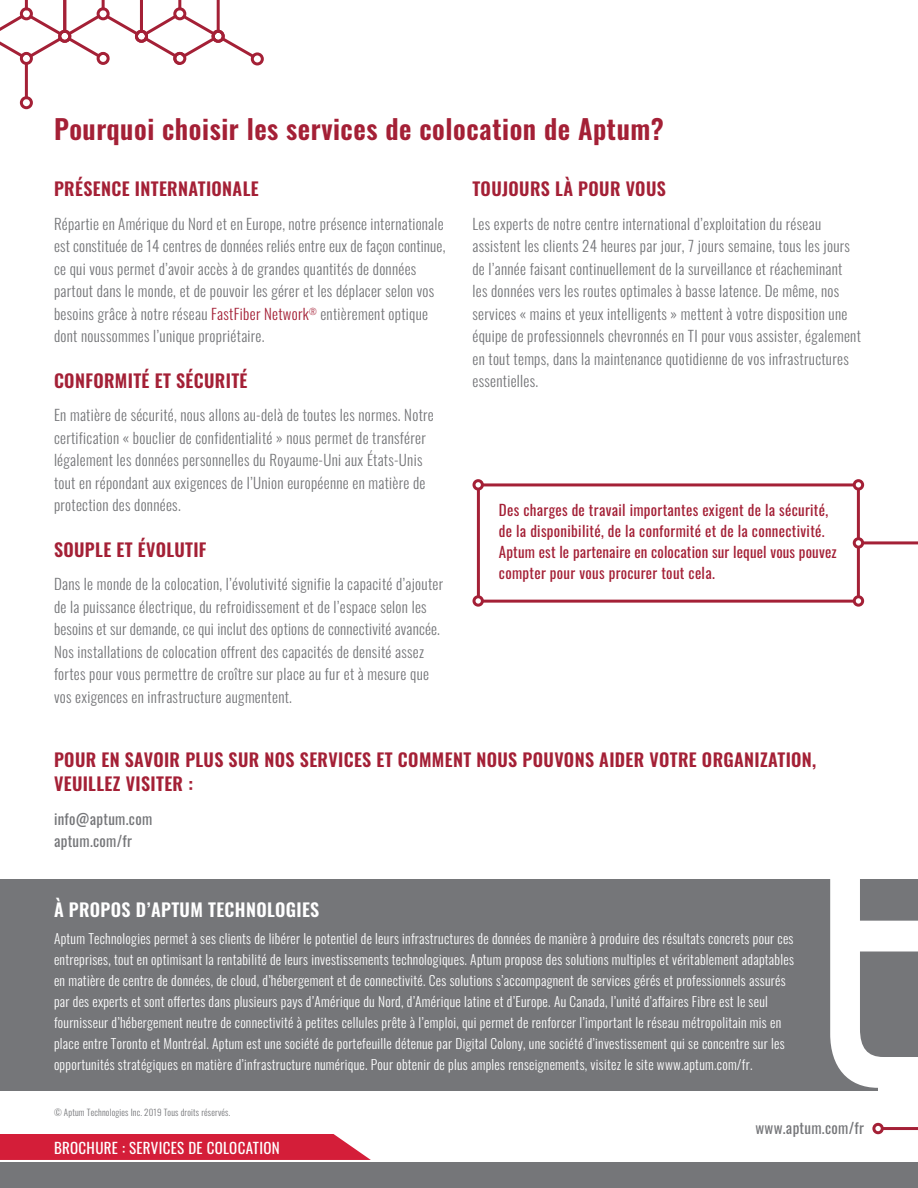
<style>
.page{position:relative;width:918px;height:1188px;background:#fff}
.page>*{position:absolute;margin:0;border:0;box-sizing:border-box;transform-origin:0 0}
.t1{font:600 27px "Oswald";letter-spacing:.02em;color:#a42036}
.t2{font:600 18px/24px "Oswald";letter-spacing:.02em;color:#a42036}
.t3{font:600 18px "Oswald";letter-spacing:.02em;color:#fff}
.t4{font:300 15px/22.5px "Oswald";letter-spacing:.02em;color:#757679}
.t5{font:15px/21px "Oswald";letter-spacing:.02em;color:#a42036}
.t6{font:15px/22.5px "Oswald";letter-spacing:.02em;color:#757679}
.t7{font:15px "Oswald";letter-spacing:.02em;color:#fff}
.t8{font:300 13.5px/21px "Oswald";letter-spacing:.02em;color:#fff}
.t9{font:300 9px "Oswald";letter-spacing:.02em;color:#757679}
.s1{color:#a42036}
</style>
<div class="page">
<div style="left:251px;top:52px;width:13px;height:13px;border:3px solid #a42036;border-radius:50%"></div>
<hr style="left:25px;top:64px;width:3px;height:34px;background:#a42036">
<div style="left:20px;top:96px;width:13px;height:13px;border:3px solid #a42036;border-radius:50%"></div>
<svg style="left:0;top:0;width:257px;height:66px"></svg>
<div style="left:872px;top:1123px;width:12px;height:11px;border:3px solid #a42036;border-radius:50%"></div>
<hr style="left:883px;top:1127px;width:35px;height:3px;background:#a42036">
<div style="left:0;top:1162px;width:918px;height:26px;background:#757679"></div>
<div style="left:0;top:879px;width:918px;height:212px;background:#757679"></div>
<svg style="left:830px;top:879px;width:88px;height:209px"></svg>
<div style="left:879px;top:1080px;width:39px;height:11px;background:#fff"></div>
<div style="left:477px;top:483px;width:383px;height:120px;border:3px solid #a42036"></div>
<div style="left:854px;top:481px;width:9px;height:8px;background:#fff;border-radius:50%"></div>
<div style="left:853px;top:479px;width:11px;height:12px;border:3px solid #a42036;border-radius:50%"></div>
<div style="left:474px;top:481px;width:8px;height:8px;background:#fff;border-radius:50%"></div>
<div style="left:473px;top:479px;width:11px;height:12px;border:3px solid #a42036;border-radius:50%"></div>
<div style="left:854px;top:597px;width:9px;height:8px;background:#fff;border-radius:50%"></div>
<div style="left:853px;top:595px;width:11px;height:12px;border:3px solid #a42036;border-radius:50%"></div>
<div style="left:474px;top:597px;width:8px;height:8px;background:#fff;border-radius:50%"></div>
<div style="left:473px;top:595px;width:11px;height:12px;border:3px solid #a42036;border-radius:50%"></div>
<hr style="left:856px;top:541px;width:62px;height:3px;background:#a42036">
<div style="left:854px;top:539px;width:9px;height:8px;background:#fff;border-radius:50%"></div>
<div style="left:853px;top:537px;width:11px;height:12px;border:3px solid #a42036;border-radius:50%"></div>
<div style="left:0;top:1134px;width:371px;height:26px;background:#d41e39"></div>
<h1 class="t1" style="left:54px;top:115px;width:612px">Pourquoi choisir les services de colocation de Aptum?</h1>
<p class="t2" style="left:54px;top:178px;width:206px">PRÉSENCE INTERNATIONALE</p>
<p class="t4" style="left:54px;top:211px;width:393px">Répartie en Amérique du Nord et en Europe, notre présence internationale est constituée de 14 centres de données reliés entre eux de façon continue, ce qui vous permet d’avoir accès à de grandes quantités de données partout dans le monde, et de pouvoir les gérer et les déplacer selon vos besoins grâce à notre réseau <span class="s1">FastFiber Network</span><sup>®</sup> entièrement optique dont noussommes l’unique propriétaire.</p>
<p class="t2" style="left:54px;top:370px;width:195px">CONFORMITÉ ET SÉCURITÉ</p>
<p class="t4" style="left:54px;top:402px;width:381px">En matière de sécurité, nous allons au-delà de toutes les normes. Notre certification « bouclier de confidentialité » nous permet de transférer légalement les données personnelles du Royaume-Uni aux États-Unis tout en répondant aux exigences de l’Union européenne en matière de protection des données.</p>
<p class="t2" style="left:54px;top:539px;width:154px">SOUPLE ET ÉVOLUTIF</p>
<p class="t4" style="left:54px;top:571px;width:391px">Dans le monde de la colocation, l’évolutivité signifie la capacité d’ajouter de la puissance électrique, du refroidissement et de l’espace selon les besoins et sur demande, ce qui inclut des options de connectivité avancée.<br>Nos installations de colocation offrent des capacités de densité assez fortes pour vous permettre de croître sur place au fur et à mesure que vos exigences en infrastructure augmentent.</p>
<p class="t2" style="left:472px;top:178px;width:195px">TOUJOURS LÀ POUR VOUS</p>
<p class="t4" style="left:472px;top:211px;width:390px">Les experts de notre centre international d’exploitation du réseau assistent les clients 24 heures par jour, 7 jours semaine, tous les jours de l’année faisant continuellement de la surveillance et réacheminant les données vers les routes optimales à basse latence. De même, nos services « mains et yeux intelligents » mettent à votre disposition une équipe de professionnels chevronnés en TI pour vous assister, également en tout temps, dans la maintenance quotidienne de vos infrastructures essentielles.</p>
<p class="t5" style="left:499px;top:498px;width:339px">Des charges de travail importantes exigent de la sécurité, de la disponibilité, de la conformité et de la connectivité.<br>Aptum est le partenaire en colocation sur lequel vous pouvez compter pour vous procurer tout cela.</p>
<p class="t2" style="left:54px;top:749px;width:764px">POUR EN SAVOIR PLUS SUR NOS SERVICES ET COMMENT NOUS POUVONS AIDER VOTRE ORGANIZATION,<br>VEUILLEZ VISITER :</p>
<p class="t6" style="left:54px;top:806px;width:100px">info@aptum.com aptum.com/fr</p>
<p class="t3" style="left:54px;top:900px;width:267px">À PROPOS D’APTUM TECHNOLOGIES</p>
<p class="t8" style="left:54px;top:927px;width:741px">Aptum Technologies permet à ses clients de libérer le potentiel de leurs infrastructures de données de manière à produire des résultats concrets pour ces entreprises, tout en optimisant la rentabilité de leurs investissements technologiques. Aptum propose des solutions multiples et véritablement adaptables en matière de centre de données, de cloud, d’hébergement et de connectivité. Ces solutions s’accompagnent de services gérés et professionnels assurés par des experts et sont offertes dans plusieurs pays d’Amérique du Nord, d’Amérique latine et d’Europe. Au Canada, l’unité d’affaires Fibre est le seul fournisseur d’hébergement neutre de connectivité à petites cellules prête à l’emploi, qui permet de renforcer l’important le réseau métropolitain mis en place entre Toronto et Montréal. Aptum est une société de portefeuille détenue par Digital Colony, une société d’investissement qui se concentre sur les opportunités stratégiques en matière d’infrastructure numérique. Pour obtenir de plus amples renseignements, visitez le site www.aptum.com/fr.</p>
<p class="t9" style="left:54px;top:1105px;width:178px">© Aptum Technologies Inc. 2019 Tous droits réservés.</p>
<p class="t7" style="left:54px;top:1134px;width:227px">BROCHURE : SERVICES DE COLOCATION</p>
<p class="t6" style="left:756px;top:1115px;width:110px">www.aptum.com/fr</p>
</div>
